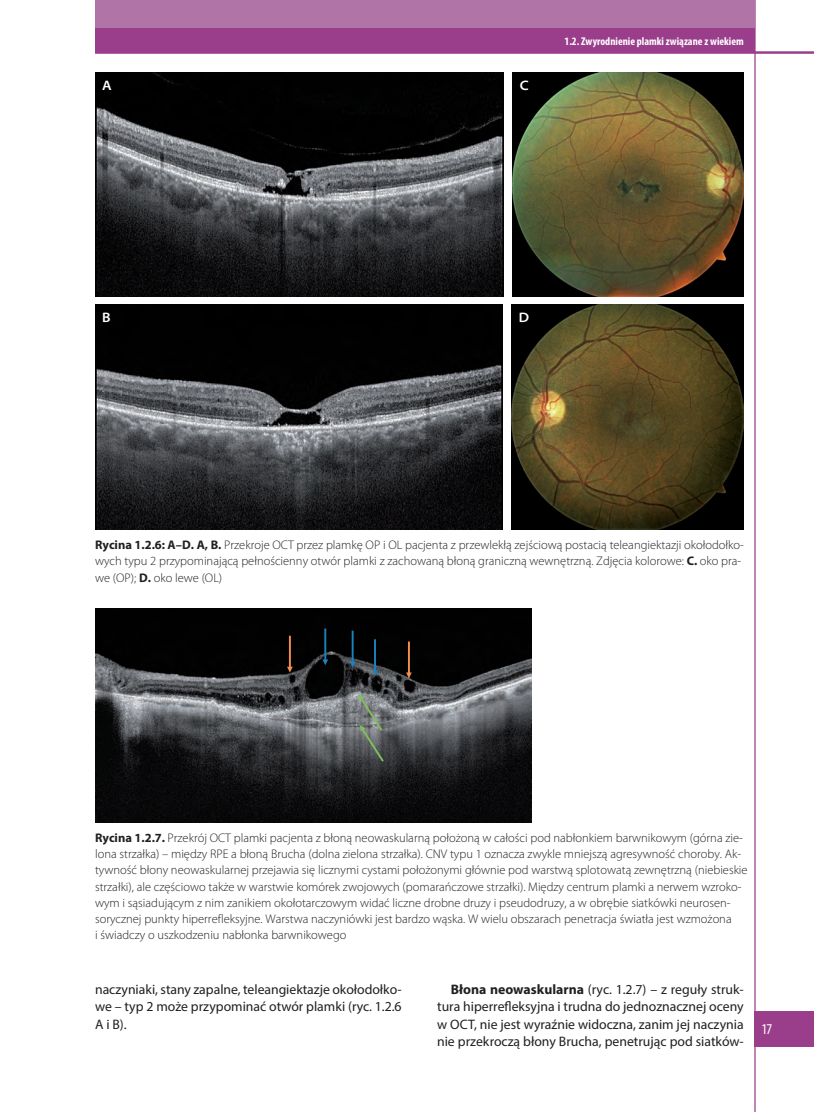
<style>
.page{position:relative;width:814px;height:1112px;background:#fff}
.page>*{position:absolute;margin:0;border:0;box-sizing:border-box;transform-origin:0 0}
.t1{font:condensed 15px "Myriad Pro";color:#fff}
.t2{font:13.75px/17.5px "Myriad Pro";color:#231f20;text-align:justify}
.t3{font:600 semi-expanded 13.75px "Myriad Pro";color:#fff}
.t4{font:300 12.5px/16.2px "Myriad Pro";color:#231f20}
.t5{font:700 condensed 11.25px "Myriad Pro";color:#fff}
.s1{font-weight:700}
</style>
<div class="page">
<div style="left:95px;top:26px;width:659px;height:27px;background:#9a3e8c"></div>
<hr style="left:754px;top:0;width:1px;height:1111px;background:#9a3e8c">
<hr style="left:95px;top:51px;width:719px;height:3px;background:#9a3e8c">
<div style="left:754px;top:1010px;width:60px;height:36px;background:#9a3e8c"></div>
<div style="left:95px;top:0;width:659px;height:27px;background:#b174a7"></div>
<img style="left:95px;top:72px;width:409px;height:224px">
<img style="left:95px;top:305px;width:408px;height:224px">
<img style="left:513px;top:72px;width:230px;height:224px">
<img style="left:511px;top:305px;width:232px;height:224px">
<img style="left:95px;top:608px;width:436px;height:214px">
<hr style="left:324px;top:628px;width:2px;height:32px;background:#1b82c0">
<svg style="left:322px;top:659px;width:6px;height:6px"></svg>
<hr style="left:352px;top:630px;width:1px;height:32px;background:#1b82c0">
<svg style="left:350px;top:661px;width:5px;height:6px"></svg>
<hr style="left:374px;top:639px;width:2px;height:32px;background:#1b82c0">
<svg style="left:372px;top:670px;width:6px;height:6px"></svg>
<hr style="left:289px;top:635px;width:2px;height:32px;background:#f68f4c">
<svg style="left:287px;top:666px;width:6px;height:6px"></svg>
<hr style="left:408px;top:641px;width:2px;height:32px;background:#f68f4c">
<svg style="left:406px;top:672px;width:6px;height:6px"></svg>
<svg style="left:358px;top:694px;width:27px;height:69px;background:#6c746f"></svg>
<p class="t3" style="left:102px;top:77px;width:11px">A</p>
<p class="t3" style="left:520px;top:77px;width:11px">C</p>
<p class="t5" style="left:564px;top:35px;width:181px">1.2. Zwyrodnienie plamki związane z wiekiem</p>
<p class="t3" style="left:102px;top:310px;width:10px">B</p>
<p class="t3" style="left:519px;top:310px;width:12px">D</p>
<p class="t4" style="left:95px;top:536px;width:650px"><span class="s1">Rycina 1.2.6: A–D. A, B.</span> Przekroje OCT przez plamkę OP i OL pacjenta z przewlekłą zejściową postacią teleangiektazji okołodołko&shy;wych typu 2 przypominającą pełnościenny otwór plamki z zachowaną błoną graniczną wewnętrzną. Zdjęcia kolorowe: <span class="s1">C.</span> oko pra&shy;we (OP); <span class="s1">D.</span> oko lewe (OL)</p>
<p class="t4" style="left:95px;top:829px;width:654px"><span class="s1">Rycina 1.2.7.</span> Przekrój OCT plamki pacjenta z błoną neowaskularną położoną w całości pod nabłonkiem barwnikowym (górna zie&shy;lona strzałka) – między RPE a błoną Brucha (dolna zielona strzałka). CNV typu 1 oznacza zwykle mniejszą agresywność choroby. Ak&shy;tywność błony neowaskularnej przejawia się licznymi cystami położonymi głównie pod warstwą splotowatą zewnętrzną (niebieskie strzałki), ale częściowo także w warstwie komórek zwojowych (pomarańczowe strzałki). Między centrum plamki a nerwem wzroko&shy;wym i sąsiadującym z nim zanikiem okołotarczowym widać liczne drobne druzy i pseudodruzy, a w obrębie siatkówki neurosen&shy;sorycznej punkty hiperrefleksyjne. Warstwa naczyniówki jest bardzo wąska. W wielu obszarach penetracja światła jest wzmożona<br>i świadczy o uszkodzeniu nabłonka barwnikowego</p>
<p class="t2" style="left:95px;top:980px;width:308px">naczyniaki, stany zapalne, teleangiektazje okołodołko&shy;we – typ 2 może przypominać otwór plamki (ryc. 1.2.6<br>A i B).</p>
<p class="t2" style="left:437px;top:980px;width:308px;text-indent:14px"><span class="s1">Błona neowaskularna</span> (ryc. 1.2.7) – z reguły struk&shy;tura hiperrefleksyjna i trudna do jednoznacznej oceny w OCT, nie jest wyraźnie widoczna, zanim jej naczynia nie przekroczą błony Brucha, penetrując pod siatków-</p>
<p class="t1" style="left:761px;top:1020px;width:12px">17</p>
</div>
